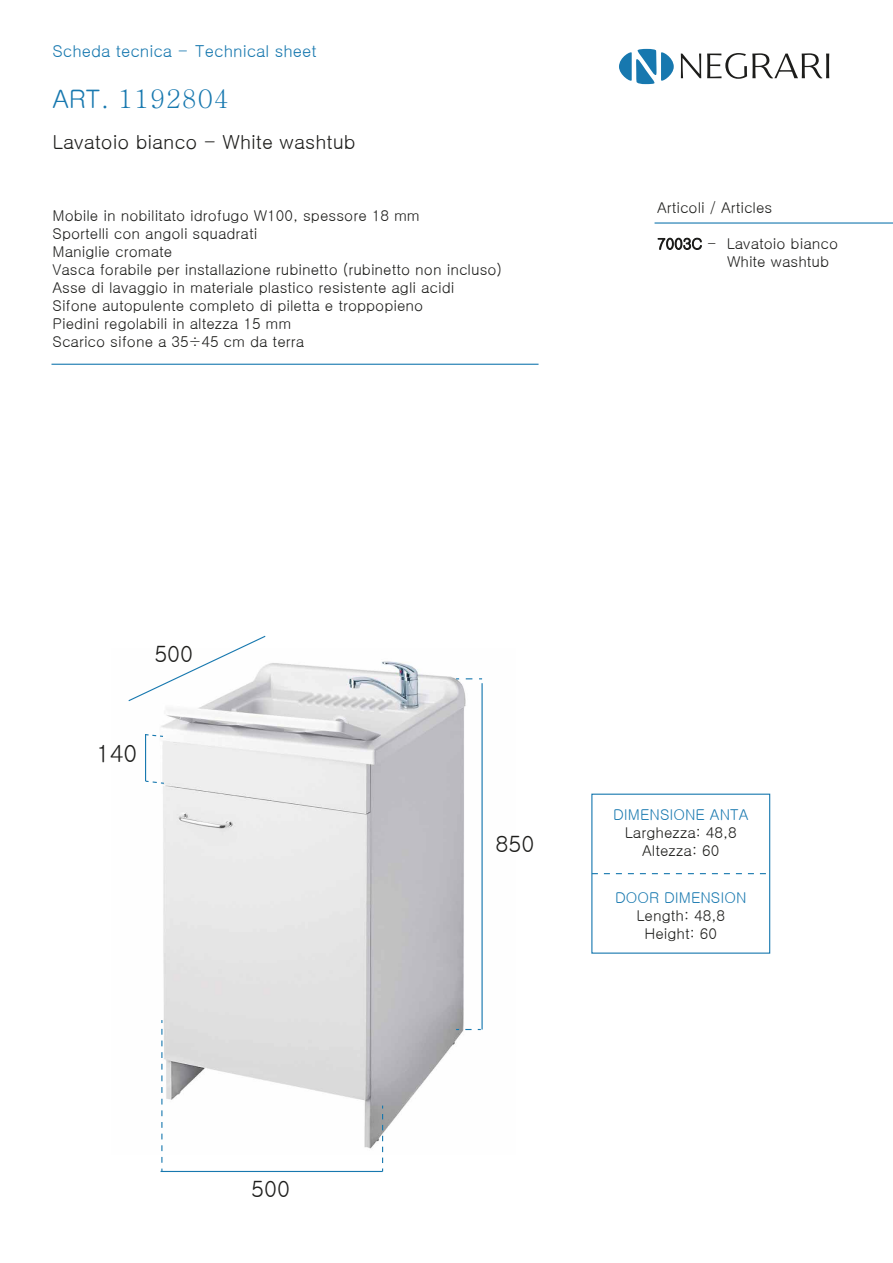
<style>
.page{position:relative;width:893px;height:1263px;background:#fff}
.page>*{position:absolute;margin:0;border:0;box-sizing:border-box;transform-origin:0 0}
.t1{font:500 25.5px "Adobe Myungjo Std";color:#1778af}
.t2{font:23.85px "Gulim";color:#1d1d1b}
.t3{font:22.5px "Gulim";color:#1d1d1b}
.t4{font:19.5px "Gulim";color:#1d1d1b}
.t5{font:16.5px "Gulim";color:#1778af}
.t6{font:15px/18px "Gulim";color:#1d1d1b}
.t7{font:15px "Gulim";color:#1778af}
.s1{font-family:"Gulim";font-weight:400}
</style>
<div class="page">
<img style="left:145px;top:661px;width:338px;height:491px">
<svg style="left:382px;top:1114px;width:1px;height:57px"></svg>
<svg style="left:161px;top:1029px;width:1px;height:142px"></svg>
<svg style="left:466px;top:678px;width:16px;height:1px"></svg>
<svg style="left:465px;top:1029px;width:16px;height:1px"></svg>
<hr style="left:481px;top:683px;width:2px;height:346px;background:#1778af">
<hr style="left:161px;top:1171px;width:222px;height:1px;background:#1778af">
<svg style="left:128px;top:635px;width:139px;height:67px"></svg>
<svg style="left:681px;top:54px;width:20px;height:24px"></svg>
<svg style="left:707px;top:53px;width:122px;height:26px"></svg>
<svg style="left:619px;top:49px;width:55px;height:35px"></svg>
<svg style="left:658px;top:238px;width:44px;height:12px"></svg>
<hr style="left:654px;top:222px;width:239px;height:2px;background:#1778af">
<hr style="left:51px;top:364px;width:488px;height:1px;background:#1778af">
<div style="left:591px;top:794px;width:179px;height:160px;border:1px solid #1778af"></div>
<svg style="left:592px;top:873px;width:178px;height:1px"></svg>
<svg style="left:146px;top:734px;width:17px;height:3px"></svg>
<svg style="left:146px;top:781px;width:18px;height:3px"></svg>
<hr style="left:145px;top:734px;width:1px;height:47px;background:#1778af">
<p class="t5" style="left:53px;top:43px;width:266px">Scheda tecnica - Technical sheet</p>
<h1 class="t1" style="left:53px;top:86px;width:178px"><span class="s1">ART.</span> 1192804</h1>
<h3 class="t4" style="left:53px;top:132px;width:305px">Lavatoio bianco - White washtub</h3>
<p class="t6" style="left:53px;top:207px;width:451px">Mobile in nobilitato idrofugo W100, spessore 18 mm<br>Sportelli con angoli squadrati<br>Maniglie cromate<br>Vasca forabile per installazione rubinetto (rubinetto non incluso)<br>Asse di lavaggio in materiale plastico resistente agli acidi Sifone autopulente completo di piletta e troppopieno<br>Piedini regolabili in altezza 15 mm<br>Scarico sifone a 35÷45 cm da terra</p>
<p class="t6" style="left:657px;top:199px;width:117px">Articoli / Articles</p>
<p class="t6" style="left:727px;top:235px;width:113px;text-indent:-70px">7003C - Lavatoio bianco<br>White washtub</p>
<h3 class="t3" style="left:154px;top:643px;width:40px">500</h3>
<h2 class="t2" style="left:96px;top:741px;width:42px">140</h2>
<h3 class="t3" style="left:251px;top:1177px;width:40px">500</h3>
<h3 class="t3" style="left:496px;top:832px;width:40px">850</h3>
<p class="t7" style="left:613px;top:807px;width:137px">DIMENSIONE ANTA</p>
<p class="t6" style="left:625px;top:823px;width:114px;text-align:center">Larghezza: 48,8<br>Altezza: 60</p>
<p class="t7" style="left:615px;top:890px;width:133px">DOOR DIMENSION</p>
<p class="t6" style="left:636px;top:906px;width:90px;text-align:center">Length: 48,8<br>Height: 60</p>
</div>
